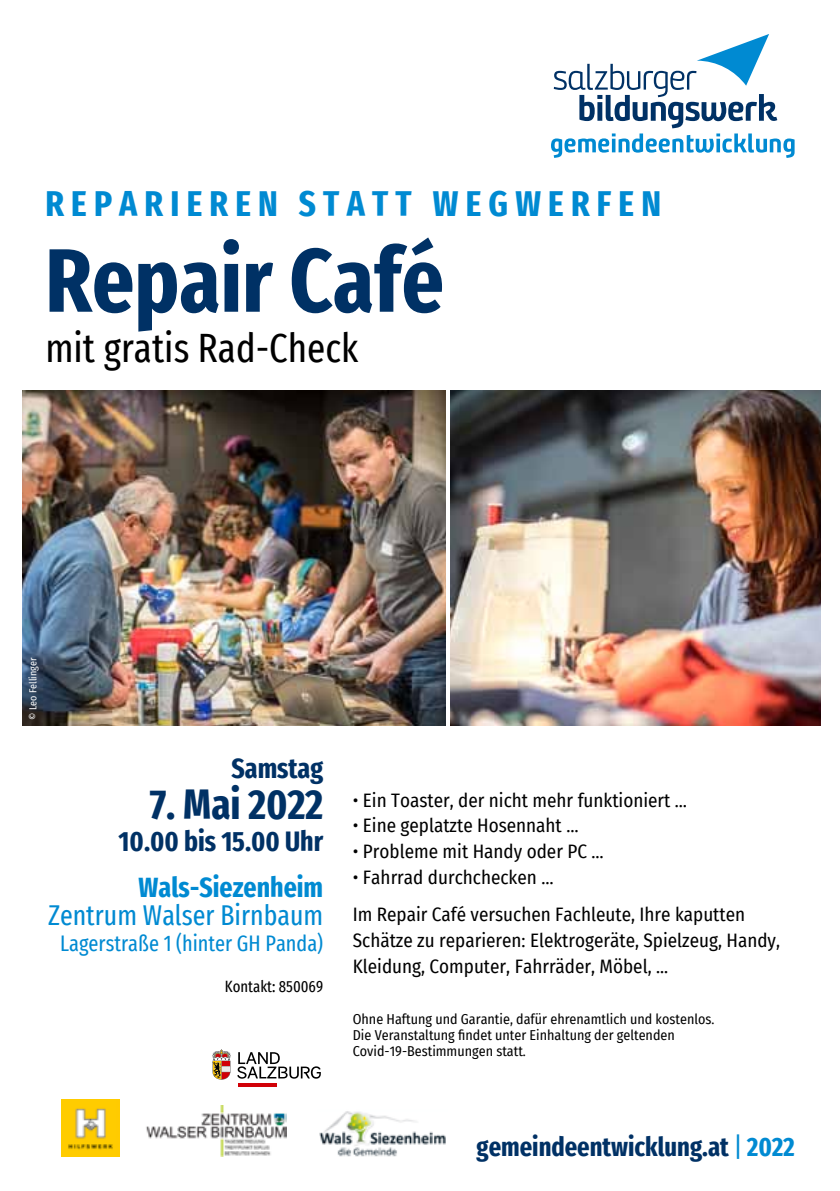
<style>
.page{position:relative;width:840px;height:1191px;background:#fff}
.page>*{position:absolute;margin:0;border:0;box-sizing:border-box;transform-origin:0 0}
.t1{font:700 extra-condensed 90px "Fira Sans";color:#003165}
.t2{font:700 extra-condensed 42px "Fira Sans";color:#003165}
.t3{font:extra-condensed 40px "Fira Sans";color:#000}
.t4{font:700 extra-condensed 36px "Fira Sans";letter-spacing:.2em;color:#008ad2}
.t5{font:700 extra-condensed 28px "Fira Sans";color:#003165}
.t6{font:extra-condensed 28px "Fira Sans";color:#008ad2}
.t7{font:700 extra-condensed 28px "Fira Sans";color:#008ad2}
.t8{font:700 extra-condensed 26.6px "Fira Sans";color:#003165}
.t9{font:extra-condensed 22px "Fira Sans";color:#008ad2}
.t10{font:19px/37.2px "Fira Sans Condensed";color:#000}
.t11{font:extra-condensed 16px "Fira Sans";color:#000}
.t12{font:14px/16px "Fira Sans Condensed";color:#000}
.t13{font:10px "Fira Sans Condensed";color:#fff}
.s1{font-weight:400;color:#008ad2}
.s2{color:#008ad2}
</style>
<div class="page">
<img style="left:450px;top:390px;width:369px;height:335px">
<img style="left:23px;top:390px;width:422px;height:335px">
<svg style="left:551px;top:34px;width:243px;height:124px"></svg>
<svg style="left:212px;top:1049px;width:18px;height:30px"></svg>
<hr style="left:238px;top:1083px;width:38px;height:3px;background:#d10007">
<svg style="left:237px;top:1052px;width:83px;height:26px"></svg>
<img style="left:146px;top:1106px;width:140px;height:51px">
<img style="left:319px;top:1111px;width:127px;height:46px">
<img style="left:61px;top:1099px;width:58px;height:58px">
<h3 class="t4" style="left:45px;top:173px;width:617px">Repar ier en statt wegwer fen</h3>
<h1 class="t1" style="left:45px;top:205px;width:400px">Repair Café</h1>
<h3 class="t3" style="left:45px;top:318px;width:314px">mit gratis Rad-Check</h3>
<p class="t13" style="left:25px;top:720px;width:64px;rotate:-90deg">© Leo Fellinger</p>
<h3 class="t5" style="left:231px;top:745px;width:93px">Samstag</h3>
<h2 class="t2" style="left:150px;top:769px;width:175px">7. Mai 2022</h2>
<h3 class="t5" style="left:119px;top:818px;width:206px">10.00 bis 15.00 Uhr</h3>
<h3 class="t7" style="left:138px;top:863px;width:186px">Wals-Siezenheim</h3>
<h3 class="t6" style="left:48px;top:894px;width:276px">Zentrum Walser Birnbaum</h3>
<p class="t9" style="left:60px;top:926px;width:264px">Lagerstraße 1 (hinter GH Panda)</p>
<p class="t11" style="left:225px;top:974px;width:100px">Kontakt: 850069</p>
<p class="t10" style="left:352px;top:781px;width:335px">• Ein Toaster, der nicht mehr funktioniert …</p>
<p class="t10" style="left:352px;top:806px;width:227px">• Eine geplatzte Hosennaht …</p>
<p class="t10" style="left:352px;top:832px;width:252px">• Probleme mit Handy oder PC …</p>
<p class="t10" style="left:352px;top:858px;width:393px">• Fahrrad durchchecken …<br>Im Repair Café versuchen Fachleute, Ihre kaputten</p>
<p class="t10" style="left:352px;top:927px;width:428px;line-height:25.8px">Schätze zu reparieren: Elektrogeräte, Spielzeug, Handy,<br>Kleidung, Computer, Fahrräder, Möbel, ...</p>
<p class="t12" style="left:352px;top:1011px;width:363px">Ohne Haftung und Garantie, dafür ehrenamtlich und kostenlos.<br>Die Veranstaltung findet unter Einhaltung der geltenden<br>Covid-19-Bestimmungen statt.</p>
<h3 class="t8" style="left:476px;top:1124px;width:319px">gemeindeentwicklung.at <span class="s1">|</span> <span class="s2">2022</span></h3>
</div>
